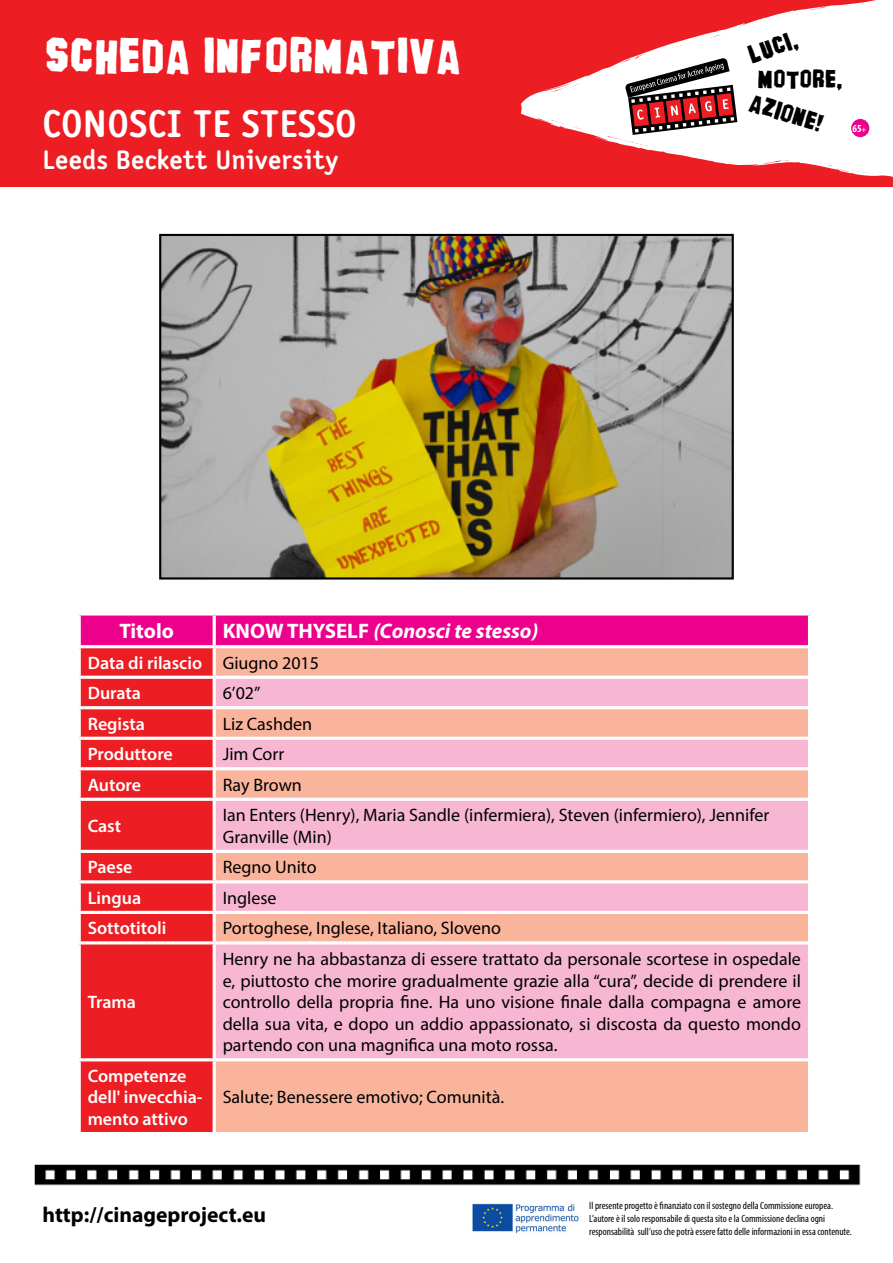
<style>
.page{position:relative;width:893px;height:1263px;background:#fff}
.page>*{position:absolute;margin:0;border:0;box-sizing:border-box;transform-origin:0 0}
.t1{font:42px "banhart black";letter-spacing:-.1em;color:#fff}
.t2{font:700 39px "Saturday Sans ICG";color:#fff}
.t3{font:700 27px "Saturday Sans ICG";color:#fff}
.t4{font:700 21.6px "Myriad Pro";color:#000}
.t5{font:21.6px "banhart black";letter-spacing:-.1em;color:#000}
.t6{font:italic 700 21px "Myriad Pro";color:#fff}
.t7{font:700 21px "Myriad Pro";color:#fff}
.t8{font:18px/21.6px "Myriad Pro";color:#000}
.t9{font:600 18px/21.6px "Myriad Pro";color:#fff}
.t10{font:700 condensed 10.8px "Myriad Pro";color:#fff}
.t11{font:condensed 10.5px/12.6px "Myriad Pro";color:#000}
.s1{font-size:8.1px}
.s2{font-style:normal}
.s3{font-weight:400;color:#000}
</style>
<div class="page">
<div style="left:0;top:0;width:893px;height:187px;background:#ed1d24"></div>
<svg style="left:521px;top:0;width:372px;height:177px;fill:#fff"></svg>
<svg style="left:594px;top:130px;width:2px;height:7px"></svg>
<svg style="left:877px;top:171px;width:12px;height:6px"></svg>
<svg style="left:818px;top:159px;width:13px;height:3px"></svg>
<svg style="left:565px;top:85px;width:16px;height:5px"></svg>
<svg style="left:803px;top:13px;width:13px;height:2px"></svg>
<svg style="left:625px;top:58px;width:112px;height:77px"></svg>
<div style="left:851px;top:119px;width:18px;height:18px;background:#ec008c;border-radius:50%"></div>
<img style="left:472px;top:1203px;width:107px;height:31px">
<img style="left:34px;top:1164px;width:827px;height:22px">
<img style="left:162px;top:237px;width:569px;height:339px">
<div style="left:159px;top:234px;width:575px;height:345px;border:2px solid #000"></div>
<div style="left:81px;top:615px;width:727px;height:30px;background:#ec008c"></div>
<div style="left:81px;top:648px;width:132px;height:484px;background:#ed1d24"></div>
<div style="left:216px;top:648px;width:592px;height:484px;background:#f9b49b"></div>
<svg style="left:216px;top:679px;width:592px;height:379px;fill:#f7b7d3"></svg>
<hr style="left:213px;top:615px;width:3px;height:30px;background:#fff">
<hr style="left:78px;top:676px;width:136px;height:3px;background:#fff">
<hr style="left:214px;top:676px;width:597px;height:3px;background:#fff">
<hr style="left:78px;top:706px;width:136px;height:3px;background:#fff">
<hr style="left:214px;top:706px;width:597px;height:3px;background:#fff">
<hr style="left:78px;top:737px;width:136px;height:3px;background:#fff">
<hr style="left:214px;top:737px;width:597px;height:3px;background:#fff">
<hr style="left:78px;top:767px;width:136px;height:3px;background:#fff">
<hr style="left:214px;top:767px;width:597px;height:3px;background:#fff">
<hr style="left:78px;top:798px;width:136px;height:3px;background:#fff">
<hr style="left:214px;top:798px;width:597px;height:3px;background:#fff">
<hr style="left:78px;top:850px;width:136px;height:3px;background:#fff">
<hr style="left:214px;top:850px;width:597px;height:3px;background:#fff">
<hr style="left:78px;top:880px;width:136px;height:3px;background:#fff">
<hr style="left:214px;top:880px;width:597px;height:3px;background:#fff">
<hr style="left:78px;top:911px;width:136px;height:3px;background:#fff">
<hr style="left:214px;top:911px;width:597px;height:3px;background:#fff">
<hr style="left:78px;top:941px;width:136px;height:3px;background:#fff">
<hr style="left:214px;top:941px;width:597px;height:3px;background:#fff">
<hr style="left:78px;top:1058px;width:136px;height:3px;background:#fff">
<hr style="left:214px;top:1058px;width:597px;height:3px;background:#fff">
<h1 class="t1" style="left:43px;top:27px;width:423px">SCHEDA INFORMATIVA</h1>
<h2 class="t2" style="left:43px;top:101px;width:316px">CONOSCI TE STESSO</h2>
<h3 class="t3" style="left:43px;top:144px;width:298px">Leeds Beckett University</h3>
<p class="t5" style="left:743px;top:43px;width:54px;rotate:-20deg">LUCI,</p>
<p class="t5" style="left:756px;top:65px;width:89px">MOTORE,</p>
<p class="t5" style="left:753px;top:88px;width:79px;rotate:17deg">AZIONE!</p>
<p class="t10" style="left:852px;top:122px;width:16px">65<span class="s1">+</span></p>
<p class="t7" style="left:119px;top:617px;width:56px">Titolo</p>
<p class="t6" style="left:223px;top:617px;width:317px"><span class="s2">KNOW THYSELF</span> (Conosci te stesso)</p>
<p class="t9" style="left:88px;top:647px;width:233px;line-height:30.5px">Data di rilascio <span class="s3">Giugno 2015<br></span>Durata</p>
<p class="t8" style="left:223px;top:682px;width:39px">6’02”</p>
<p class="t9" style="left:88px;top:712px;width:59px">Regista</p>
<p class="t8" style="left:223px;top:713px;width:91px">Liz Cashden</p>
<p class="t9" style="left:88px;top:743px;width:87px">Produttore</p>
<p class="t8" style="left:223px;top:743px;width:63px">Jim Corr</p>
<p class="t9" style="left:88px;top:773px;width:55px">Autore</p>
<p class="t8" style="left:223px;top:774px;width:81px">Ray Brown</p>
<p class="t9" style="left:88px;top:815px;width:35px">Cast</p>
<p class="t8" style="left:223px;top:804px;width:548px">Ian Enters (Henry), Maria Sandle (infermiera), Steven (infermiero), Jennifer<br>Granville (Min)</p>
<p class="t9" style="left:88px;top:856px;width:46px">Paese</p>
<p class="t8" style="left:223px;top:856px;width:95px">Regno Unito</p>
<p class="t9" style="left:88px;top:887px;width:55px">Lingua</p>
<p class="t8" style="left:223px;top:887px;width:55px">Inglese</p>
<p class="t9" style="left:88px;top:917px;width:80px">Sottotitoli</p>
<p class="t8" style="left:223px;top:917px;width:280px">Portoghese, Inglese, Italiano, Sloveno</p>
<p class="t9" style="left:88px;top:991px;width:50px">Trama</p>
<p class="t9" style="left:88px;top:1064px;width:116px">Competenze dell' invecchia&shy;mento attivo</p>
<p class="t8" style="left:223px;top:948px;width:580px;text-align:justify">Henry ne ha abbastanza di essere trattato da personale scortese in ospedale e, piuttosto che morire gradualmente grazie alla “cura”, decide di prendere il controllo della propria fine. Ha uno visione finale dalla compagna e amore della sua vita, e dopo un addio appassionato, si discosta da questo mondo partendo con una magnifica una moto rossa.</p>
<p class="t8" style="left:223px;top:1086px;width:283px">Salute; Benessere emotivo; Comunità.</p>
<p class="t4" style="left:43px;top:1200px;width:225px">http://cinageproject.eu</p>
<p class="t11" style="left:589px;top:1199px;width:264px">Il presente progetto è finanziato con il sostegno della Commissione europea.<br>L’autore è il solo responsabile di questa sito e la Commissione declina ogni responsabilità sull’uso che potrà essere fatto delle informazioni in essa contenute.</p>
</div>
